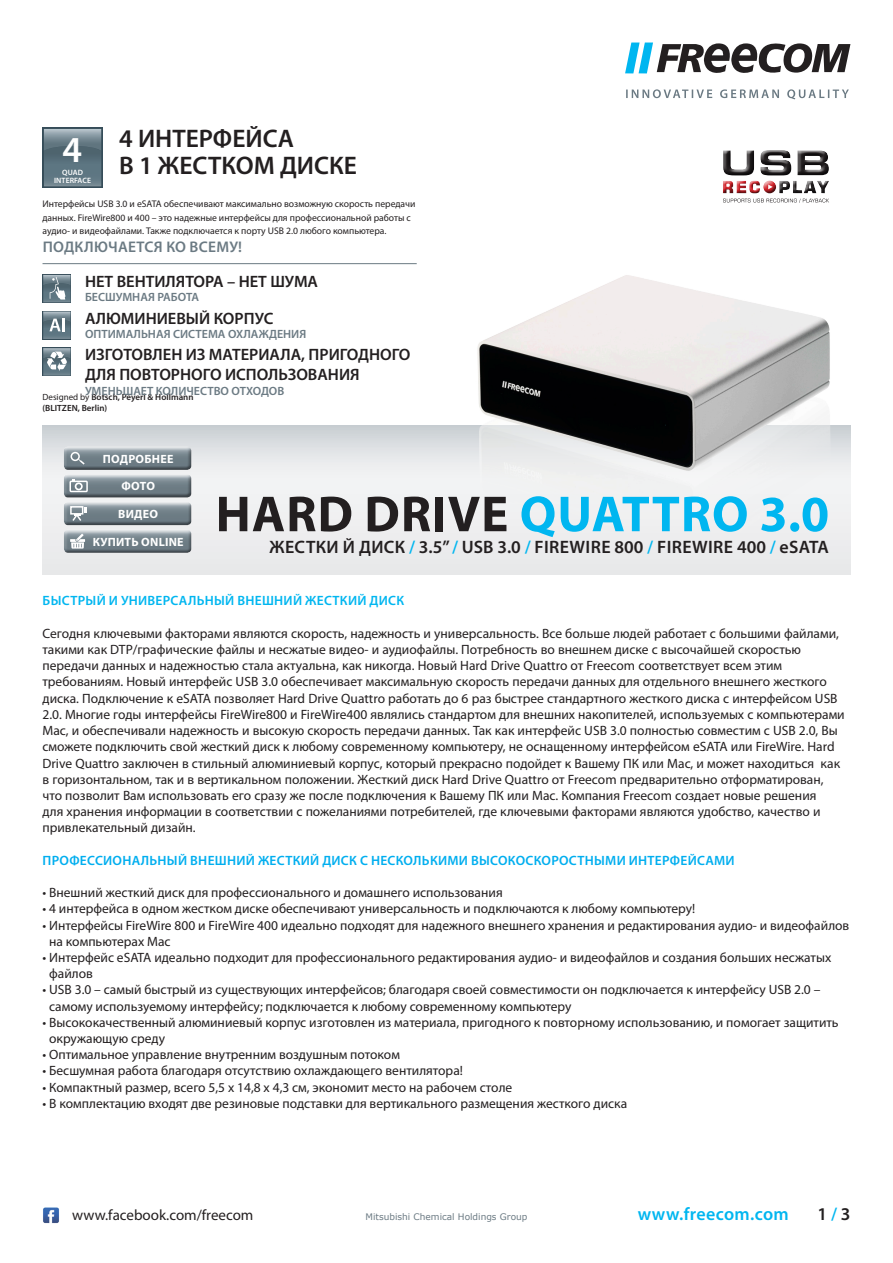
<style>
.page{position:relative;width:893px;height:1263px;background:#fff}
.page>*{position:absolute;margin:0;border:0;box-sizing:border-box;transform-origin:0 0}
.t1{font:700 51px "Myriad Pro";letter-spacing:.02em;color:#00b6f0}
.t2{font:600 36.75px "Myriad Pro";color:#fff}
.t3{font:600 25.5px "Myriad Pro";color:#231f20}
.t4{font:600 18px "Myriad Pro";letter-spacing:.02em;color:#231f20}
.t5{font:600 18px "Myriad Pro";letter-spacing:.02em;color:#00b6f0}
.t6{font:600 16.5px/19.8px "Myriad Pro";color:#231f20}
.t7{font:600 15.45px "Myriad Pro";letter-spacing:.02em;color:#6b7a83}
.Plain_Text{font:15px "Myriad Pro";color:#231f20}
.t8{font:13.5px/16.2px "Myriad Pro";color:#231f20}
.t9{font:600 13.5px "Myriad Pro";letter-spacing:.02em;color:#00aeef}
.t10{font:600 13.5px "Myriad Pro";letter-spacing:.02em;color:#00b6f0}
.t11{font:600 12px "Myriad Pro";color:#6b7a83}
.t12{font:700 12px "Myriad Pro";letter-spacing:.02em;color:#fff}
.t13{font:9.6px/13.5px "Myriad Pro";color:#231f20}
.t14{font:600 9px "Myriad Pro";color:#231f20}
.t15{font:9px "Verdana";color:#6b7a83}
.t16{font:600 7.65px/7.2px "Myriad Pro";letter-spacing:.01em;color:#fff;text-align:center}
.s1{font-weight:400}
.s2{color:#231f20}
.s3{color:#00b6f0}
</style>
<div class="page">
<img style="left:43px;top:1207px;width:16px;height:17px">
<svg style="left:43px;top:425px;width:807px;height:149px"></svg>
<img style="left:452px;top:275px;width:399px;height:256px">
<svg style="left:625px;top:42px;width:225px;height:32px"></svg>
<svg style="left:626px;top:89px;width:223px;height:10px"></svg>
<svg style="left:43px;top:128px;width:60px;height:60px"></svg>
<svg style="left:44px;top:151px;width:57px;height:35px;background:#5d747f"></svg>
<img style="left:44px;top:129px;width:57px;height:22px">
<svg style="left:43px;top:274px;width:28px;height:29px"></svg>
<svg style="left:43px;top:275px;width:28px;height:27px"></svg>
<svg style="left:43px;top:311px;width:28px;height:29px"></svg>
<svg style="left:43px;top:312px;width:28px;height:27px"></svg>
<svg style="left:43px;top:347px;width:28px;height:29px"></svg>
<svg style="left:43px;top:348px;width:28px;height:27px"></svg>
<hr style="left:43px;top:263px;width:374px;height:1px;background:#6b7a83">
<div style="left:720px;top:149px;width:110px;height:27px;background:#231f20;opacity:.75"></div>
<div style="left:723px;top:178px;width:106px;height:17px;background:#231f20;opacity:.75"></div>
<div style="left:762px;top:180px;width:15px;height:12px;background:#fff;opacity:.75"></div>
<div style="left:762px;top:181px;width:15px;height:15px;background:#231f20;opacity:.75"></div>
<svg style="left:768px;top:184px;width:5px;height:5px"></svg>
<svg style="left:723px;top:199px;width:106px;height:4px"></svg>
<div style="left:62px;top:501px;width:132px;height:26px;background:#231f20;opacity:.5"></div>
<div style="left:61px;top:473px;width:135px;height:29px;background:#231f20;opacity:.5"></div>
<div style="left:59px;top:442px;width:135px;height:29px;background:#dbdee2"></div>
<div style="left:61px;top:446px;width:135px;height:28px;background:#231f20;opacity:.5"></div>
<div style="left:62px;top:529px;width:132px;height:26px;background:#231f20;opacity:.5"></div>
<div style="left:70px;top:481px;width:18px;height:11px;border:2px solid #fff"></div>
<svg style="left:72px;top:479px;width:11px;height:11px"></svg>
<svg style="left:72px;top:507px;width:15px;height:14px"></svg>
<div style="left:70px;top:506px;width:13px;height:9px;border:2px solid #fff"></div>
<svg style="left:78px;top:459px;width:7px;height:6px"></svg>
<div style="left:71px;top:452px;width:9px;height:9px;border:2px solid #fff;border-radius:50%"></div>
<svg style="left:70px;top:534px;width:15px;height:15px"></svg>
<h2 class="t2" style="left:63px;top:127px;width:21px">4</h2>
<p class="t16" style="left:54px;top:169px;width:38px">QUAD<br>INTERFACE</p>
<p class="t3" style="left:119px;top:122px;width:177px">4 ИНТЕРФЕЙСА</p>
<p class="t3" style="left:119px;top:149px;width:239px">В 1 ЖЕСТКОМ ДИСКЕ</p>
<p class="t13" style="left:43px;top:197px;width:374px">Интерфейсы USB 3.0 и eSATA обеспечивают максимально возможную скорость передачи данных. FireWire800 и 400 – это надежные интерфейсы для профессиональной работы с аудио- и видеофайлами. Также подключается к порту USB 2.0 любого компьютера.</p>
<p class="t7" style="left:43px;top:237px;width:201px">ПОДКЛЮЧАЕТСЯ КО ВСЕМУ!</p>
<p class="t6" style="left:85px;top:271px;width:234px">НЕТ ВЕНТИЛЯТОРА – НЕТ ШУМА</p>
<p class="t11" style="left:85px;top:289px;width:115px">БЕСШУМНАЯ РАБОТА</p>
<p class="t6" style="left:85px;top:308px;width:190px">АЛЮМИНИЕВЫЙ КОРПУС</p>
<p class="t11" style="left:85px;top:326px;width:223px">ОПТИМАЛЬНАЯ СИСТЕМА ОХЛАЖДЕНИЯ</p>
<p class="t6" style="left:85px;top:345px;width:327px">ИЗГОТОВЛЕН ИЗ МАТЕРИАЛА, ПРИГОДНОГО<br>ДЛЯ ПОВТОРНОГО ИСПОЛЬЗОВАНИЯ</p>
<p class="t11" style="left:85px;top:383px;width:201px">УМЕНЬШАЕТ КОЛИЧЕСТВО ОТХОДОВ</p>
<p class="t14" style="left:43px;top:391px;width:153px"><span class="s1">Designed by</span> Botsch, Peyerl &amp; Hollmann</p>
<p class="t14" style="left:43px;top:402px;width:66px">(BLITZEN, Berlin)</p>
<p class="t12" style="left:103px;top:451px;width:72px">ПОДРОБНЕЕ</p>
<p class="t12" style="left:121px;top:478px;width:35px">ФОТО</p>
<p class="t12" style="left:118px;top:506px;width:41px">ВИДЕО</p>
<p class="t12" style="left:93px;top:534px;width:92px">КУПИТЬ ONLINE</p>
<p class="t1" style="left:216px;top:481px;width:615px"><span class="s2">HARD DRIVE</span> QUATTRO 3.0</p>
<p class="t4" style="left:269px;top:535px;width:561px">ЖЕСТКИ Й ДИСК <span class="s3">/</span> 3.5” <span class="s3">/</span> USB 3.0 <span class="s3">/</span> FIREWIRE 800 <span class="s3">/</span> FIREWIRE 400 <span class="s3">/</span> eSATA</p>
<p class="t10" style="left:43px;top:592px;width:363px">БЫСТРЫЙ И УНИВЕРСАЛЬНЫЙ ВНЕШНИЙ ЖЕСТКИЙ ДИСК</p>
<p class="t8" style="left:43px;top:625px;width:804px">Сегодня ключевыми факторами являются скорость, надежность и универсальность. Все больше людей работает с большими файлами, такими как DTP/графические файлы и несжатые видео- и аудиофайлы. Потребность во внешнем диске с высочайшей скоростью передачи данных и надежностью стала актуальна, как никогда. Новый Hard Drive Quattro от Freecom соответствует всем этим требованиям. Новый интерфейс USB 3.0 обеспечивает максимальную скорость передачи данных для отдельного внешнего жесткого диска. Подключение к eSATA позволяет Hard Drive Quattro работать до 6 раз быстрее стандартного жесткого диска с интерфейсом USB 2.0. Многие годы интерфейсы FireWire800 и FireWire400 являлись стандартом для внешних накопителей, используемых с компьютерами Mac, и обеспечивали надежность и высокую скорость передачи данных. Так как интерфейс USB 3.0 полностью совместим с USB 2.0, Вы сможете подключить свой жесткий диск к любому современному компьютеру, не оснащенному интерфейсом eSATA или FireWire. Hard Drive Quattro заключен в стильный алюминиевый корпус, который прекрасно подойдет к Вашему ПК или Mac, и может находиться как в горизонтальном, так и в вертикальном положении. Жесткий диск Hard Drive Quattro от Freecom предварительно отформатирован, что позволит Вам использовать его сразу же после подключения к Вашему ПК или Mac. Компания Freecom создает новые решения<br>для хранения информации в соответствии с пожеланиями потребителей, где ключевыми факторами являются удобство, качество и привлекательный дизайн.</p>
<p class="t9" style="left:43px;top:851px;width:694px">ПРОФЕССИОНАЛЬНЫЙ ВНЕШНИЙ ЖЕСТКИЙ ДИСК С НЕСКОЛЬКИМИ ВЫСОКОСКОРОСТНЫМИ ИНТЕРФЕЙСАМИ</p>
<p class="t8" style="left:43px;top:884px;width:462px">• Внешний жесткий диск для профессионального и домашнего использования</p>
<p class="t8" style="left:43px;top:900px;width:654px">• 4 интерфейса в одном жестком диске обеспечивают универсальность и подключаются к любому компьютеру!</p>
<p class="t8" style="left:49px;top:917px;width:802px;text-indent:-7px">• Интерфейсы FireWire 800 и FireWire 400 идеально подходят для надежного внешнего хранения и редактирования аудио- и видеофайлов на компьютерах Mac</p>
<p class="t8" style="left:49px;top:949px;width:783px;text-indent:-7px">• Интерфейс eSATA идеально подходит для профессионального редактирования аудио- и видеофайлов и создания больших несжатых файлов</p>
<p class="t8" style="left:49px;top:981px;width:773px;text-indent:-7px">• USB 3.0 – самый быстрый из существующих интерфейсов; благодаря своей совместимости он подключается к интерфейсу USB 2.0 – самому используемому интерфейсу; подключается к любому современному компьютеру</p>
<p class="t8" style="left:49px;top:1014px;width:791px;text-indent:-7px">• Высококачественный алюминиевый корпус изготовлен из материала, пригодного к повторному использованию, и помогает защитить окружающую среду</p>
<p class="t8" style="left:43px;top:1046px;width:359px">• Оптимальное управление внутренним воздушным потоком</p>
<p class="t8" style="left:43px;top:1062px;width:422px">• Бесшумная работа благодаря отсутствию охлаждающего вентилятора!</p>
<p class="t8" style="left:43px;top:1079px;width:471px">• Компактный размер, всего 5,5 x 14,8 x 4,3 см, экономит место на рабочем столе</p>
<p class="t8" style="left:43px;top:1095px;width:586px">• В комплектацию входят две резиновые подставки для вертикального размещения жесткого диска</p>
<p class="Plain_Text" style="left:72px;top:1206px;width:183px">www.facebook.com/freecom</p>
<p class="t15" style="left:366px;top:1211px;width:163px">Mitsubishi Chemical Holdings Group</p>
<p class="t5" style="left:638px;top:1203px;width:153px">www.freecom.com</p>
<p class="t4" style="left:818px;top:1203px;width:34px">1 <span class="s3">/</span>3</p>
</div>
